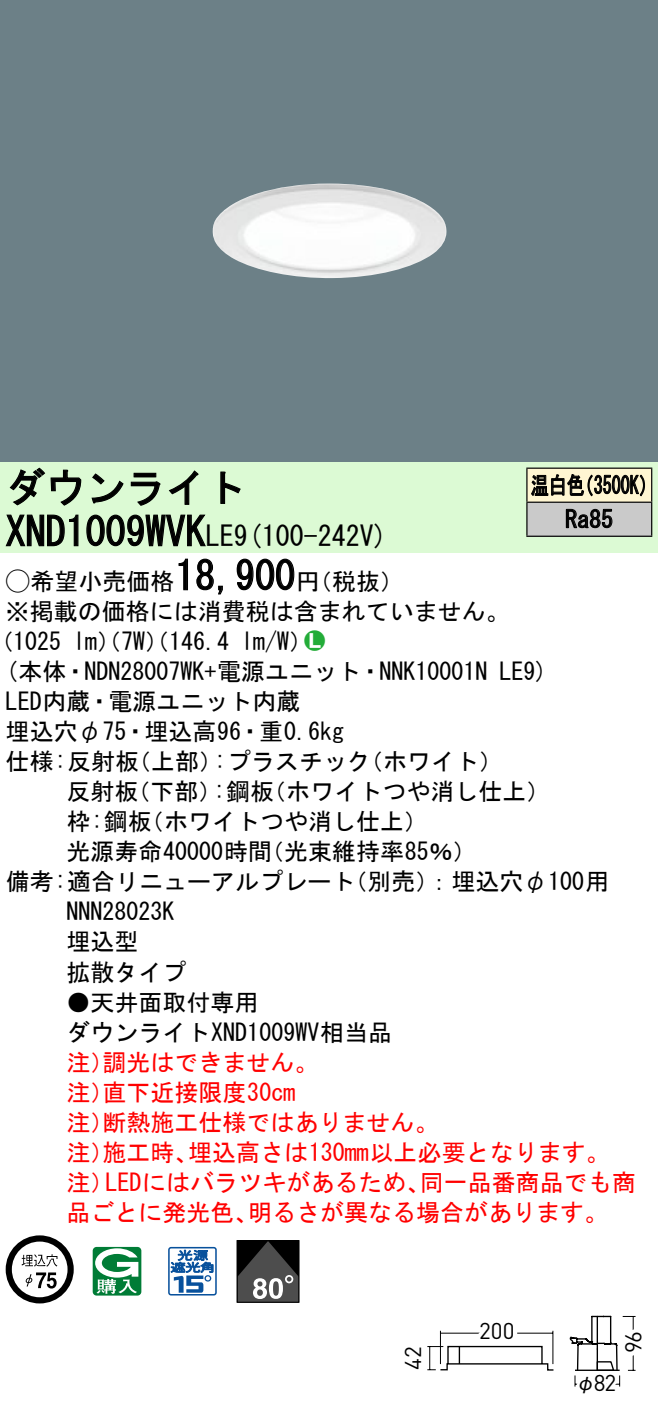
<style>
.page{position:relative;width:658px;height:1412px;background:#fff}
.page>*{position:absolute;margin:0;border:0;box-sizing:border-box;transform-origin:0 0}
.t1{font:40px "MS Gothic";color:#000}
.t2{font:28px "MS Gothic";color:#000}
.t3{font:24px/30px "MS Gothic";color:#000}
.t4{font:24px/30px "MS Gothic";color:#f00}
.t5{font:24px/34px "MS Gothic";color:#000;scale:.75 1}
.t6{font:24px "Ford Classification 1";color:#23ac38}
.t7{font:22.8px "DINOT";letter-spacing:.005em;color:#000}
.t8{font:20px "Gothic BBB Pro Medium 90 pv RKSJ H";color:#000}
.s1{font-size:28px}
.s2{font-family:"Ford Classification 1"}
.s3{color:#fff}
</style>
<div class="page">
<div style="left:0;top:0;width:658px;height:462px;background:#6c8087"></div>
<img style="left:212px;top:183px;width:234px;height:95px">
<div style="left:0;top:462px;width:658px;height:90px;background:#dcfad4"></div>
<svg style="left:9px;top:467px;width:73px;height:39px"></svg>
<svg style="left:91px;top:473px;width:33px;height:30px"></svg>
<svg style="left:130px;top:472px;width:30px;height:34px"></svg>
<svg style="left:168px;top:470px;width:30px;height:35px"></svg>
<svg style="left:220px;top:471px;width:21px;height:33px"></svg>
<svg style="left:5px;top:514px;width:74px;height:32px"></svg>
<svg style="left:86px;top:514px;width:120px;height:33px"></svg>
<svg style="left:178px;top:558px;width:10px;height:32px"></svg>
<svg style="left:196px;top:558px;width:27px;height:37px"></svg>
<svg style="left:236px;top:558px;width:59px;height:32px"></svg>
<svg style="left:6px;top:1235px;width:68px;height:68px"></svg>
<svg style="left:93px;top:1246px;width:48px;height:49px"></svg>
<svg style="left:168px;top:1246px;width:49px;height:49px"></svg>
<div style="left:237px;top:1239px;width:62px;height:63px;border:1px solid #000"></div>
<svg style="left:237px;top:1240px;width:62px;height:61px"></svg>
<div style="left:527px;top:468px;width:124px;height:34px;background:#fff6d2"></div>
<div style="left:527px;top:502px;width:124px;height:34px;background:#cacaca"></div>
<hr style="left:526px;top:467px;width:126px;height:2px;background:#000">
<hr style="left:526px;top:468px;width:1px;height:33px;background:#000">
<hr style="left:651px;top:468px;width:1px;height:33px;background:#000">
<hr style="left:526px;top:501px;width:126px;height:2px;background:#000">
<hr style="left:526px;top:502px;width:1px;height:33px;background:#000">
<hr style="left:651px;top:502px;width:1px;height:33px;background:#000">
<hr style="left:526px;top:535px;width:126px;height:2px;background:#000">
<svg style="left:531px;top:474px;width:114px;height:23px"></svg>
<svg style="left:565px;top:508px;width:47px;height:20px"></svg>
<svg style="left:569px;top:1315px;width:67px;height:72px"></svg>
<svg style="left:427px;top:1330px;width:127px;height:41px"></svg>
<h1 class="t1" style="left:6px;top:467px;width:242px">ダウンライト</h1>
<p class="t2" style="left:234px;top:522px;width:155px">(9 100-242 (V</p>
<h1 class="t1" style="left:6px;top:511px;width:230px">XND1009WVK<span class="s1">LE</span></h1>
<h1 class="t1" style="left:175px;top:555px;width:121px">18,900</h1>
<p class="t3" style="left:6px;top:566px;width:505px"><span class="s2">A</span>希望小売価格<br>※掲載の価格には消費税は含まれていません。</p>
<p class="t6" style="left:304px;top:629px;width:22px">2<span class="s3">7</span></p>
<p class="t3" style="left:296px;top:566px;width:109px">（円税抜(</p>
<p class="t3" style="left:241px;top:626px;width:73px">l m (W/</p>
<p class="t3" style="left:-11px;top:626px;width:74px">（1025</p>
<p class="t3" style="left:73px;top:626px;width:158px">lm）（ ）（W 7 146.4</p>
<p class="t5" style="left:565px;top:468px;width:65px;text-indent:-34px">温白色<br>Ra85</p>
<p class="t5" style="left:575px;top:468px;width:109px">（3500 (K</p>
<p class="t3" style="left:6px;top:656px;width:483px">(本体・NDN28007WK+電源ユニット・NNK10001N</p>
<p class="t3" style="left:6px;top:686px;width:296px">LED内蔵・電源ユニット内蔵</p>
<p class="t3" style="left:6px;top:716px;width:340px">埋込穴φ75・埋込高96・重0.6kg</p>
<p class="t3" style="left:359px;top:746px;width:145px">（ホワイト(</p>
<p class="t3" style="left:214px;top:746px;width:158px">:プラスチック</p>
<p class="t3" style="left:6px;top:746px;width:135px">仕様:反射板</p>
<p class="t3" style="left:127px;top:746px;width:97px">（上部）</p>
<p class="t3" style="left:499px;top:656px;width:50px">LE (9</p>
<p class="t3" style="left:66px;top:776px;width:74px">反射板</p>
<p class="t3" style="left:126px;top:776px;width:97px">（下部）</p>
<p class="t3" style="left:213px;top:776px;width:62px">:鋼板</p>
<p class="t3" style="left:262px;top:776px;width:289px">（ホワイトつや消し仕上(</p>
<p class="t3" style="left:66px;top:806px;width:87px">枠:鋼板</p>
<p class="t3" style="left:140px;top:806px;width:290px">（ホワイトつや消し仕上(</p>
<p class="t3" style="left:66px;top:836px;width:207px">光源寿命40000時間</p>
<p class="t3" style="left:260px;top:836px;width:218px">（光束維持率85％(</p>
<p class="t3" style="left:66px;top:866px;width:290px;text-indent:-61px">備考:適合リニューアルプレート<br>NNN28023K<br>埋込型<br>拡散タイプ</p>
<p class="t3" style="left:66px;top:986px;width:327px">●天井面取付専用<br>ダウンライトXND1009WV相当品</p>
<p class="t4" style="left:102px;top:1046px;width:217px">調光はできません。</p>
<p class="t3" style="left:343px;top:866px;width:267px">（別売：）埋込穴φ100用</p>
<p class="t4" style="left:102px;top:1046px;width:194px;text-indent:-36px">注）<br>直下近接限度30cm</p>
<p class="t4" style="left:102px;top:1076px;width:337px;text-indent:-36px">注）<br>断熱施工仕様ではありません。</p>
<p class="t4" style="left:66px;top:1106px;width:49px">注）</p>
<p class="t4" style="left:188px;top:1136px;width:423px">埋込高さは130mm以上必要となります。</p>
<p class="t4" style="left:102px;top:1136px;width:97px">施工時、</p>
<p class="t4" style="left:66px;top:1136px;width:49px">注）</p>
<p class="t4" style="left:66px;top:1166px;width:49px">注）</p>
<p class="t4" style="left:105px;top:1166px;width:326px">LEDにはバラツキがあるため、</p>
<p class="t4" style="left:420px;top:1166px;width:217px">同一品番商品でも商</p>
<p class="t4" style="left:66px;top:1196px;width:193px">品ごとに発光色、</p>
<p class="t4" style="left:248px;top:1196px;width:362px">明るさが異なる場合があります。</p>
<p class="t7" style="left:397px;top:1369px;width:25px;rotate:-90deg">42</p>
<p class="t7" style="left:479px;top:1314px;width:37px">200</p>
<p class="t7" style="left:593px;top:1366px;width:24px">82</p>
<p class="t8" style="left:575px;top:1366px;width:21px">φ</p>
<p class="t7" style="left:617px;top:1353px;width:23px;rotate:-90deg">96</p>
</div>
